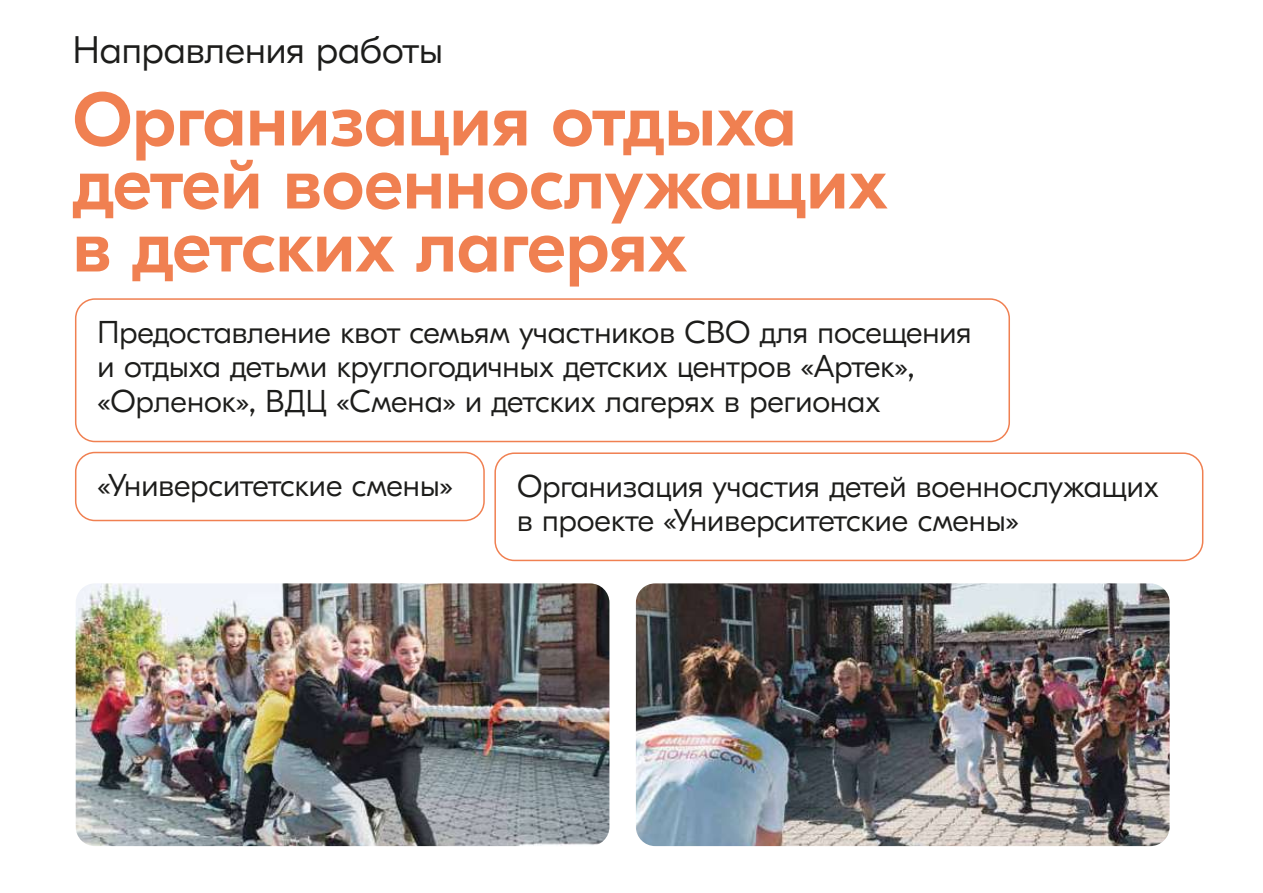
<style>
.page{position:relative;width:1263px;height:893px;background:#fff}
.page>*{position:absolute;margin:0;border:0;box-sizing:border-box;transform-origin:0 0}
.t1{font:500 75.3px/63px "GT Eesti Display LC";color:#f08051}
.t2{font:300 38.4px "GT Eesti Display LC";color:#1d1d1b}
.t3{font:300 31.5px/34.5px "GT Eesti Display LC";color:#1d1d1b}
</style>
<div class="page">
<img style="left:636px;top:583px;width:533px;height:263px">
<img style="left:76px;top:583px;width:533px;height:263px">
<div style="left:75px;top:298px;width:935px;height:144px;border:2px solid #f08051;border-radius:19px"></div>
<div style="left:494px;top:452px;width:709px;height:109px;border:2px solid #f08051;border-radius:19px"></div>
<div style="left:75px;top:452px;width:410px;height:69px;border:2px solid #f08051;border-radius:19px"></div>
<p class="t2" style="left:73px;top:29px;width:372px">Направления работы</p>
<h1 class="t1" style="left:73px;top:90px;width:817px">Организация отдыха детей военнослужащих в детских лагерях</h1>
<p class="t3" style="left:98px;top:315px;width:875px">Предоставление квот семьям участников СВО для посещения и отдыха детьми круглогодичных детских центров «Артек», «Орленок», ВДЦ «Смена» и детских лагерях в регионах</p>
<p class="t3" style="left:98px;top:469px;width:357px">«Университетские смены»</p>
<p class="t3" style="left:517px;top:470px;width:643px">Организация участия детей военнослужащих в проекте «Университетские смены»</p>
</div>
